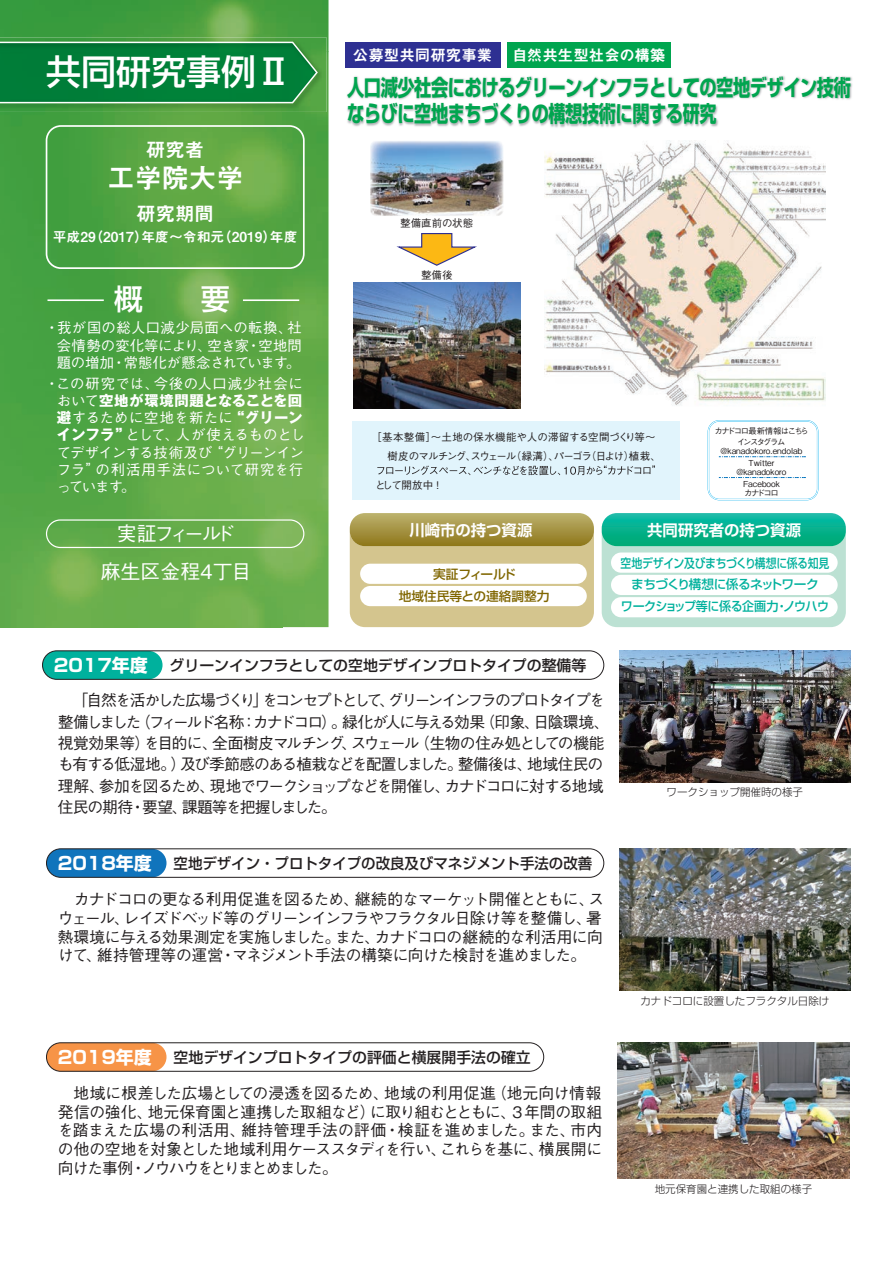
<style>
.page{position:relative;width:893px;height:1263px;background:#fff}
.page>*{position:absolute;margin:0;border:0;box-sizing:border-box;transform-origin:0 0}
.t1{font:500 34.95px "Shin Go Pro";color:#fff}
.t2{font:500 28.95px "Shin Go Pro";color:#fff}
.t3{font:27.3px "Midashi Go Pro MB31";color:#fff}
.t4{font:700 22.35px/26.8px "Shin Go Pro";letter-spacing:-.025em;color:#00a54f;scale:.77 1}
.t5{font:500 19.95px "Gothic BBB Pro";color:#fff}
.t6{font:500 19.95px "Gothic BBB Pro";letter-spacing:-.175em;color:#fff}
.t7{font:19.35px "Midashi Go Pro MB31";color:#fff}
.t8{font:500 15.75px/21.3px "Gothic BBB Pro";letter-spacing:-.08em;color:#231f20}
.t9{font:500 15.75px/18.9px "Gothic BBB Pro";letter-spacing:-.05em;color:#231f20}
.t10{font:15.45px "Midashi Go Pro MB31";color:#fff}
.t11{font:700 15.45px "Shin Go Pro De";color:#fff}
.t12{font:500 14.85px "Shin Go Pro";color:#231f20}
.t13{font:500 14.4px/17.2px "Gothic BBB Pro";letter-spacing:.01em;color:#fff;text-align:justify}
.t14{font:500 14.4px "Gothic BBB Pro";letter-spacing:.045em;color:#fff}
.t15{font:700 14.4px "Gothic MB101 Pro";letter-spacing:.01em;color:#fff}
.t16{font:13.8px "Midashi Go Pro MB31";color:#fff}
.t17{font:500 12.6px/21.8px "Shin Go Pro";letter-spacing:-.035em;color:#00b19d;text-align:center;scale:.86 1}
.t18{font:500 12.6px/21.8px "Shin Go Pro";color:#806600;text-align:center}
.t19{font:500 10.5px/18.5px "Gothic BBB Pro";letter-spacing:-.02em;color:#231f20;text-align:center}
.t20{font:300 10.5px "Shin Go Pro";color:#231f20}
.t21{font:500 10.5px "Gothic BBB Pro";color:#231f20}
.t22{font:500 8.25px/12.6px "Gothic BBB Pro";color:#231f20;text-align:center}
.t23{font:500 8.25px/11.7px "Gothic BBB Pro";letter-spacing:-.165em;color:#231f20;text-align:center}
.s1{font-family:"Gothic BBB Pro";font-weight:500}
.s2{font-family:"Gothic MB101 Pro";font-weight:700}
.s3{font-weight:700;font-size:17.85px;color:#fff}
</style>
<div class="page">
<img style="left:0;top:627px;width:282px;height:1px">
<img style="left:0;top:0;width:328px;height:51px">
<img style="left:282px;top:51px;width:46px;height:576px">
<img style="left:0;top:112px;width:282px;height:515px">
<svg style="left:350px;top:513px;width:244px;height:114px;background:#c1b171"></svg>
<svg style="left:602px;top:513px;width:244px;height:114px;background:#59c7ad"></svg>
<div style="left:345px;top:42px;width:156px;height:26px;background:#2e3092"></div>
<img style="left:347px;top:76px;width:505px;height:52px">
<img style="left:0;top:37px;width:327px;height:75px">
<svg style="left:0;top:41px;width:319px;height:64px;background:#128641"></svg>
<div style="left:46px;top:849px;width:120px;height:28px;background:#1074bc;border-radius:14px"></div>
<div style="left:46px;top:848px;width:558px;height:30px;border:1px solid #231f20;border-radius:14px"></div>
<div style="left:43px;top:651px;width:120px;height:28px;background:#00b19d;border-radius:14px"></div>
<div style="left:42px;top:650px;width:562px;height:30px;border:1px solid #231f20;border-radius:14px"></div>
<div style="left:352px;top:421px;width:328px;height:79px;background:#e1f4fc"></div>
<svg style="left:377px;top:465px;width:278px;height:10px"></svg>
<svg style="left:719px;top:477px;width:87px;height:1px"></svg>
<svg style="left:719px;top:456px;width:87px;height:1px"></svg>
<div style="left:708px;top:420px;width:110px;height:80px;border:2px solid #00aeef;border-radius:11px"></div>
<div style="left:708px;top:421px;width:110px;height:79px;border:1px solid #fff;border-radius:11px"></div>
<img style="left:619px;top:651px;width:231px;height:132px">
<div style="left:46px;top:519px;width:258px;height:29px;border:1px solid #fff;border-radius:14px"></div>
<div style="left:508px;top:42px;width:163px;height:26px;background:#00a54f"></div>
<div style="left:360px;top:564px;width:227px;height:20px;background:#fff;border-radius:10px"></div>
<div style="left:360px;top:586px;width:227px;height:20px;background:#fff;border-radius:10px"></div>
<div style="left:611px;top:552px;width:227px;height:21px;background:#fff;border-radius:10px"></div>
<div style="left:611px;top:575px;width:227px;height:20px;background:#fff;border-radius:10px"></div>
<div style="left:611px;top:597px;width:227px;height:20px;background:#fff;border-radius:10px"></div>
<img style="left:545px;top:141px;width:280px;height:265px">
<img style="left:353px;top:283px;width:167px;height:125px">
<svg style="left:396px;top:233px;width:81px;height:33px"></svg>
<img style="left:370px;top:141px;width:133px;height:75px">
<hr style="left:243px;top:299px;width:56px;height:2px;background:#fff">
<hr style="left:47px;top:299px;width:57px;height:2px;background:#fff">
<div style="left:46px;top:125px;width:259px;height:144px;border:2px solid #fff;border-radius:14px"></div>
<img style="left:619px;top:849px;width:232px;height:142px">
<div style="left:46px;top:1043px;width:120px;height:28px;background:#f79447;border-radius:14px"></div>
<div style="left:46px;top:1042px;width:498px;height:30px;border:1px solid #231f20;border-radius:14px"></div>
<img style="left:618px;top:1043px;width:231px;height:136px">
<h1 class="t1" style="left:46px;top:43px;width:247px">共同研究事例Ⅱ</h1>
<p class="t7" style="left:146px;top:134px;width:60px">研究者</p>
<h3 class="t3" style="left:107px;top:156px;width:138px">工学院大学</h3>
<p class="t7" style="left:136px;top:198px;width:79px">研究期間</p>
<p class="t16" style="left:53px;top:226px;width:246px">平成29（2017）年度～令和元（2019）年度</p>
<h2 class="t2" style="left:114px;top:275px;width:117px">概　　要</h2>
<p class="t13" style="left:57px;top:317px;width:247px;text-indent:-12px">・我が国の総人口減少局面への転換、社会情勢の変化等により、空き家・空地問題の増加・常態化が懸念されています。</p>
<p class="t14" style="left:45px;top:372px;width:259px">・この研究では、今後の人口減少社会に</p>
<p class="t15" style="left:57px;top:388px;width:247px"><span class="s1">おいて</span>空地が環境問題となることを回</p>
<p class="t13" style="left:57px;top:407px;width:249px;text-align:left"><span class="s2">避</span>するために空地を新たに<span class="s2">“グリーンインフラ”</span>として、人が使えるものとしてデザインする技術及び“グリーンインフラ”の利活用手法について研究を行っています。</p>
<p class="t6" style="left:117px;top:517px;width:120px">実証フィールド</p>
<p class="t5" style="left:100px;top:556px;width:152px">麻生区金程４丁目</p>
<p class="t10" style="left:512px;top:43px;width:155px">自然共生型社会の構築</p>
<p class="t10" style="left:353px;top:43px;width:141px">公募型共同研究事業</p>
<h3 class="t4" style="left:347px;top:71px;width:656px">人口減少社会におけるグリーンインフラとしての空地デザイン技術ならびに空地まちづくりの構想技術に関する研究</h3>
<p class="t21" style="left:400px;top:215px;width:74px">整備直前の状態</p>
<p class="t21" style="left:421px;top:267px;width:33px">整備後</p>
<p class="t19" style="left:371px;top:427px;width:291px">［基本整備］～土地の保水機能や人の滞留する空間づくり等～　樹皮のマルチング、スウェール（緑溝）、パーゴラ（日よけ）植栽、</p>
<p class="t21" style="left:375px;top:477px;width:69px">として開放中！</p>
<p class="t23" style="left:714px;top:424px;width:96px">カナドコロ最新情報はこちらインスタグラム</p>
<p class="t22" style="left:721px;top:443px;width:83px">@kanadokoro.endolab<br>Twitter</p>
<p class="t22" style="left:736px;top:465px;width:51px;line-height:11.7px">@kanadokoro<br>Facebook</p>
<p class="t22" style="left:744px;top:485px;width:36px">カナドコロ</p>
<p class="t11" style="left:409px;top:517px;width:125px">川崎市の持つ資源</p>
<p class="t11" style="left:647px;top:517px;width:155px">共同研究者の持つ資源</p>
<p class="t18" style="left:399px;top:562px;width:152px">実証フィールド<br>地域住民等との連絡調整力</p>
<p class="t17" style="left:620px;top:551px;width:245px">空地デザイン及びまちづくり構想に係る知見まちづくり構想に係るネットワーク<br>ワークショップ等に係る企画力・ノウハウ</p>
<p class="t12" style="left:52px;top:654px;width:535px"><span class="s3">２０17年度</span> グリーンインフラとしての空地デザインプロトタイプの整備等</p>
<p class="t8" style="left:58px;top:688px;width:553px">　「自然を活かした広場づくり」をコンセプトとして、グリーンインフラのプロトタイプを整備しました（フィールド名称：カナドコロ）。緑化が人に与える効果（印象、日陰環境、視覚効果等）を目的に、全面樹皮マルチング、スウェール（生物の住み処としての機能も有する低湿地。）及び季節感のある植栽などを配置しました。整備後は、地域住民の理解、参加を図るため、現地でワークショップなどを開催し、カナドコロに対する地域住民の期待・要望、課題等を把握しました。</p>
<p class="t12" style="left:56px;top:852px;width:537px"><span class="s3">２０18年度</span> 空地デザイン・プロトタイプの改良及びマネジメント手法の改善</p>
<p class="t9" style="left:58px;top:887px;width:548px;text-indent:16px">カナドコロの更なる利用促進を図るため、継続的なマーケット開催とともに、スウェール、レイズドベッド等のグリーンインフラやフラクタル日除け等を整備し、暑熱環境に与える効果測定を実施しました。また、カナドコロの継続的な利活用に向けて、維持管理等の運営・マネジメント手法の構築に向けた検討を進めました。</p>
<p class="t12" style="left:56px;top:1045px;width:476px"><span class="s3">２０19年度</span> 空地デザインプロトタイプの評価と横展開手法の確立</p>
<p class="t8" style="left:58px;top:1081px;width:546px;line-height:18.9px;text-align:justify">　地域に根差した広場としての浸透を図るため、地域の利用促進（地元向け情報発信の強化、地元保育園と連携した取組など）に取り組むとともに、３年間の取組を踏まえた広場の利活用、維持管理手法の評価・検証を進めました。また、市内の他の空地を対象とした地域利用ケーススタディを行い、これらを基に、横展開に向けた事例・ノウハウをとりまとめました。</p>
<p class="t20" style="left:667px;top:784px;width:138px">ワークショップ開催時の様子</p>
<p class="t20" style="left:640px;top:992px;width:190px">カナドコロに設置したフラクタル日除け</p>
<p class="t20" style="left:655px;top:1181px;width:159px">地元保育園と連携した取組の様子</p>
</div>
